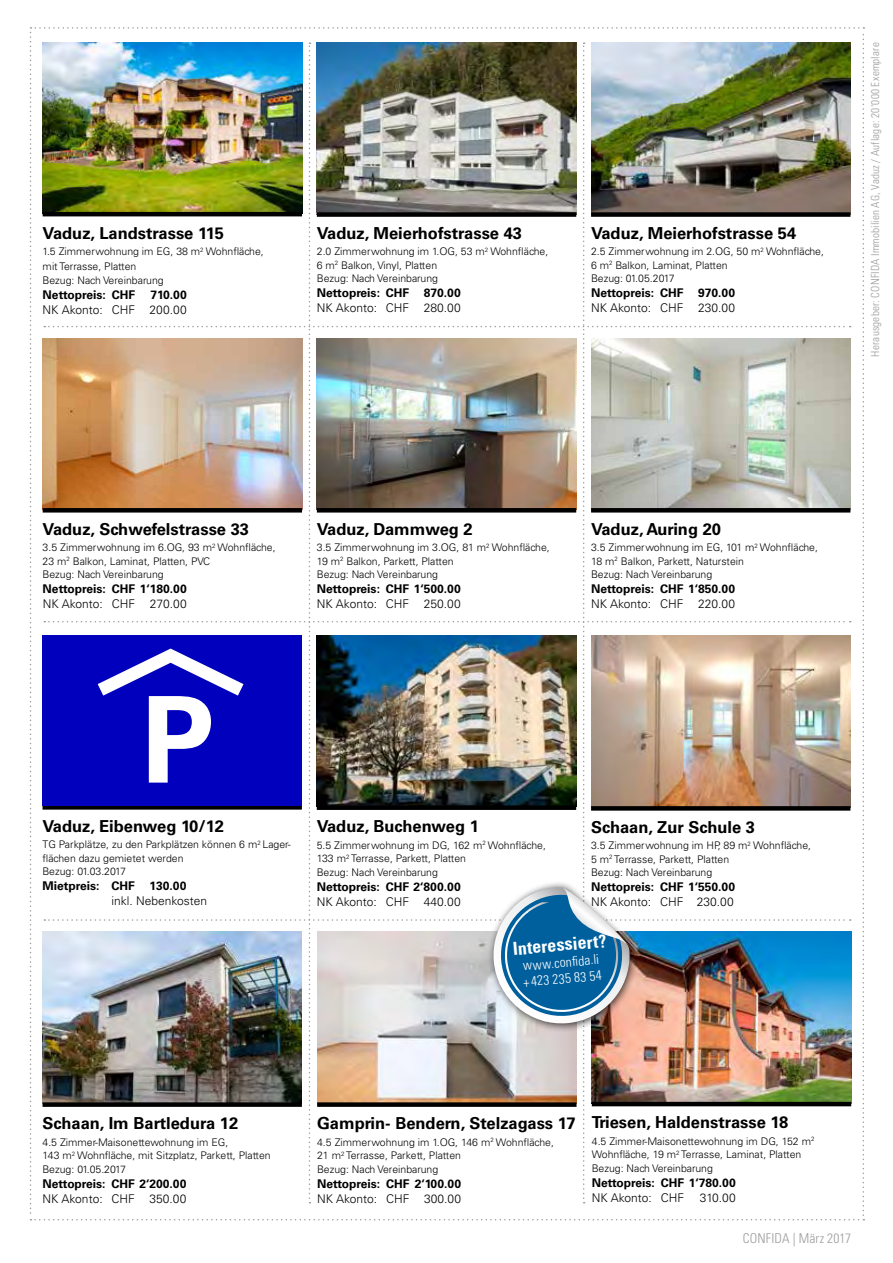
<style>
.page{position:relative;width:893px;height:1263px;background:#fff}
.page>*{position:absolute;margin:0;border:0;box-sizing:border-box;transform-origin:0 0}
.t1{font:700 120px "Univers";color:#fff}
.t2{font:700 condensed 18px "Univers";color:#fff}
.t3{font:700 16.5px "Univers";color:#000}
.t4{font:300 condensed 13.5px/16.2px "Univers";color:#fff}
.t5{font:300 condensed 13.5px "Univers";letter-spacing:.01em;color:#9d9d9c}
.t6{font:700 12px "Univers";color:#000}
.t7{font:300 12px "Univers";color:#000}
.t8{font:300 condensed 11.1px "Univers";letter-spacing:.015em;color:#9d9d9c}
.t9{font:300 10.5px/13.5px "Univers";color:#000}
</style>
<div class="page">
<img style="left:30px;top:27px;width:834px;height:1193px">
<h3 class="t3" style="left:43px;top:223px;width:183px">Vaduz, Landstrasse 115</h3>
<p class="t9" style="left:43px;top:244px;width:223px;line-height:15px">1.5 Zimmerwohnung im EG, 38 m<sup>2</sup> Wohnfläche, mit Terrasse, Platten</p>
<p class="t9" style="left:43px;top:273px;width:123px">Bezug: Nach Vereinbarung</p>
<p class="t6" style="left:43px;top:287px;width:94px">Nettopreis: CHF</p>
<p class="t6" style="left:150px;top:287px;width:38px">710.00</p>
<p class="t7" style="left:43px;top:302px;width:146px">NK Akonto: CHF 200.00</p>
<h3 class="t3" style="left:317px;top:223px;width:207px">Vaduz, Meierhofstrasse 43</h3>
<p class="t9" style="left:317px;top:245px;width:233px">2.0 Zimmerwohnung im 1.OG, 53 m<sup>2</sup> Wohnfläche,<br>6 m<sup>2</sup> Balkon, Vinyl, Platten<br>Bezug: Nach Vereinbarung</p>
<p class="t6" style="left:317px;top:286px;width:145px">Nettopreis: CHF 870.00</p>
<p class="t7" style="left:317px;top:301px;width:145px">NK Akonto: CHF 280.00</p>
<h3 class="t3" style="left:591px;top:223px;width:207px">Vaduz, Meierhofstrasse 54</h3>
<p class="t9" style="left:591px;top:245px;width:234px">2.5 Zimmerwohnung im 2.OG, 50 m<sup>2</sup> Wohnfläche,<br>6 m<sup>2</sup> Balkon, Laminat, Platten<br>Bezug: 01.05.2017</p>
<p class="t6" style="left:591px;top:286px;width:145px">Nettopreis: CHF 970.00</p>
<p class="t7" style="left:591px;top:301px;width:145px">NK Akonto: CHF 230.00</p>
<p class="t8" style="left:868px;top:357px;width:316px;rotate:-90deg">Herausgeber: CONFIDA Immobilien AG, Vaduz / Auflage: 20‘000 Exemplare</p>
<h3 class="t3" style="left:43px;top:519px;width:208px">Vaduz, Schwefelstrasse 33</h3>
<p class="t9" style="left:43px;top:541px;width:234px">3.5 Zimmerwohnung im 6.OG, 93 m<sup>2</sup> Wohnfläche,<br>23 m<sup>2</sup> Balkon, Laminat, Platten, PVC<br>Bezug: Nach Vereinbarung</p>
<p class="t6" style="left:43px;top:582px;width:146px">Nettopreis: CHF 1‘180.00</p>
<p class="t7" style="left:43px;top:597px;width:145px">NK Akonto: CHF 270.00</p>
<h3 class="t3" style="left:317px;top:519px;width:157px">Vaduz, Dammweg 2</h3>
<p class="t9" style="left:317px;top:541px;width:234px">3.5 Zimmerwohnung im 3.OG, 81 m<sup>2</sup> Wohnfläche,<br>19 m<sup>2</sup> Balkon, Parkett, Platten<br>Bezug: Nach Vereinbarung</p>
<p class="t6" style="left:317px;top:582px;width:146px">Nettopreis: CHF 1‘500.00</p>
<p class="t7" style="left:317px;top:597px;width:145px">NK Akonto: CHF 250.00</p>
<h3 class="t3" style="left:591px;top:519px;width:131px">Vaduz, Auring 20</h3>
<p class="t9" style="left:591px;top:541px;width:228px">3.5 Zimmerwohnung im EG, 101 m<sup>2</sup> Wohnfläche,<br>18 m<sup>2</sup> Balkon, Parkett, Naturstein<br>Bezug: Nach Vereinbarung</p>
<p class="t6" style="left:591px;top:582px;width:145px">Nettopreis: CHF 1‘850.00</p>
<p class="t7" style="left:591px;top:597px;width:145px">NK Akonto: CHF 220.00</p>
<h1 class="t1" style="left:141px;top:670px;width:75px">P</h1>
<h3 class="t3" style="left:43px;top:816px;width:183px">Vaduz, Eibenweg 10/12</h3>
<p class="t9" style="left:43px;top:838px;width:250px">TG Parkplätze, zu den Parkplätzen können 6 m<sup>2</sup> Lager&shy;flächen dazu gemietet werden<br>Bezug: 01.03.2017</p>
<p class="t6" style="left:43px;top:879px;width:145px">Mietpreis: CHF 130.00</p>
<p class="t7" style="left:112px;top:894px;width:97px">inkl. Nebenkosten</p>
<h3 class="t3" style="left:317px;top:816px;width:164px">Vaduz, Buchenweg 1</h3>
<p class="t9" style="left:317px;top:838px;width:231px">5.5 Zimmerwohnung im DG, 162 m<sup>2</sup> Wohnfläche,<br>133 m<sup>2</sup> Terrasse, Parkett, Platten<br>Bezug: Nach Vereinbarung</p>
<p class="t6" style="left:317px;top:879px;width:146px">Nettopreis: CHF 2‘800.00</p>
<p class="t7" style="left:317px;top:894px;width:145px">NK Akonto: CHF 440.00</p>
<h3 class="t3" style="left:591px;top:817px;width:165px">Schaan, Zur Schule 3</h3>
<p class="t9" style="left:591px;top:839px;width:222px">3.5 Zimmerwohnung im HP, 89 m<sup>2</sup> Wohnfläche,<br>5 m<sup>2</sup> Terrasse, Parkett, Platten<br>Bezug: Nach Vereinbarung</p>
<p class="t6" style="left:591px;top:880px;width:145px">Nettopreis: CHF 1‘550.00</p>
<p class="t7" style="left:591px;top:895px;width:144px">NK Akonto: CHF 230.00</p>
<h2 class="t2" style="left:512px;top:937px;width:95px;rotate:-5deg">Interessiert?</h2>
<p class="t4" style="left:521px;top:958px;width:80px;rotate:-5deg">www.confi da.li +423 235 83 54</p>
<h3 class="t3" style="left:43px;top:1113px;width:197px">Schaan, Im Bartledura 12</h3>
<p class="t9" style="left:43px;top:1135px;width:230px">4.5 Zimmer-Maisonettewohnung im EG,<br>143 m<sup>2</sup> Wohnfläche, mit Sitzplatz, Parkett, Platten<br>Bezug: 01.05.2017</p>
<p class="t6" style="left:43px;top:1176px;width:146px">Nettopreis: CHF 2‘200.00</p>
<p class="t7" style="left:43px;top:1191px;width:145px">NK Akonto: CHF 350.00</p>
<h3 class="t3" style="left:317px;top:1113px;width:260px">Gamprin- Bendern, Stelzagass 17</h3>
<p class="t9" style="left:317px;top:1135px;width:238px">4.5 Zimmerwohnung im 1.OG, 146 m<sup>2</sup> Wohnfläche,<br>21 m<sup>2</sup> Terrasse, Parkett, Platten<br>Bezug: Nach Vereinbarung</p>
<p class="t6" style="left:317px;top:1176px;width:145px">Nettopreis: CHF 2‘100.00</p>
<p class="t7" style="left:317px;top:1191px;width:146px">NK Akonto: CHF 300.00</p>
<h3 class="t3" style="left:592px;top:1113px;width:198px">Triesen, Haldenstrasse 18</h3>
<p class="t9" style="left:592px;top:1134px;width:224px">4.5 Zimmer-Maisonettewohnung im DG, 152 m<sup>2<br></sup>Wohnfläche, 19 m<sup>2</sup> Terrasse, Laminat, Platten<br>Bezug: Nach Vereinbarung</p>
<p class="t6" style="left:592px;top:1176px;width:145px">Nettopreis: CHF 1‘780.00</p>
<p class="t7" style="left:592px;top:1190px;width:94px">NK Akonto: CHF</p>
<p class="t7" style="left:700px;top:1190px;width:38px">310.00</p>
<p class="t5" style="left:743px;top:1230px;width:110px">CONFIDA | März 2017</p>
</div>
